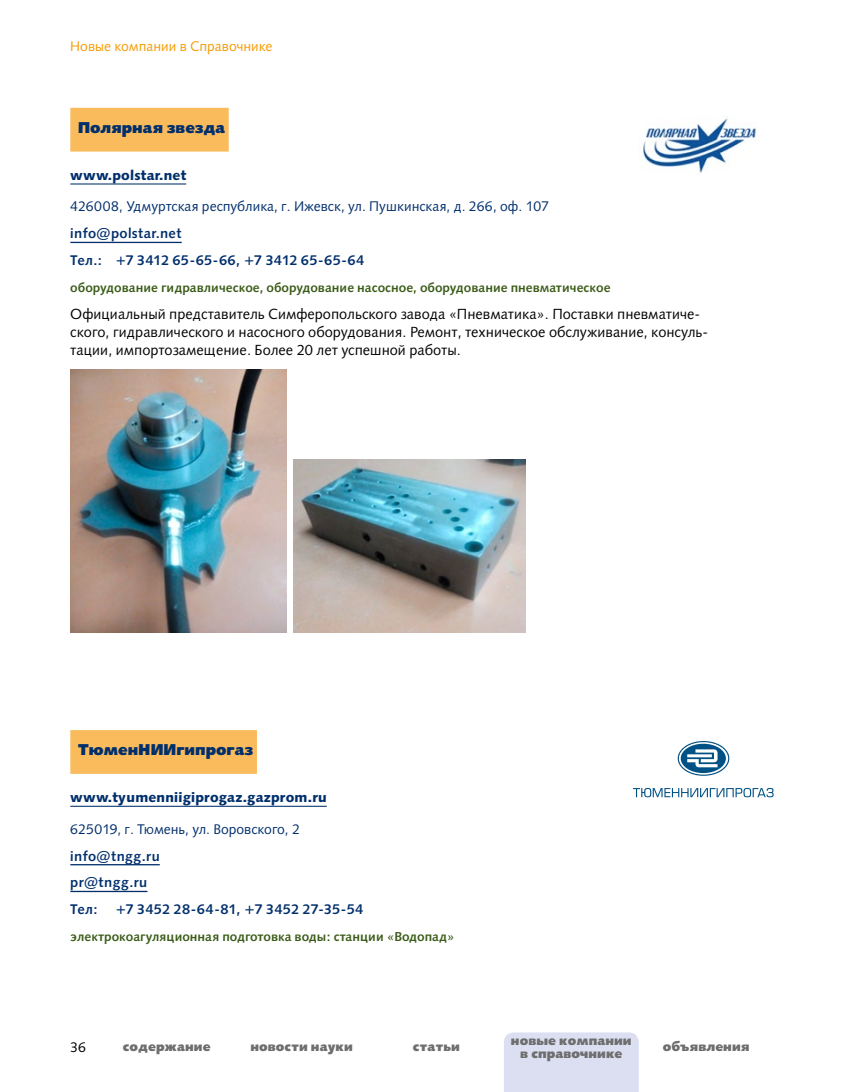
<style>
.page{position:relative;width:844px;height:1092px;background:#fff}
.page>*{position:absolute;margin:0;border:0;box-sizing:border-box;transform-origin:0 0}
.t1{font:900 15.75px "Humanist 531 BT";color:#002f6c}
.t2{font:14.7px/17.7px "Humanist 531 BT";color:#000}
.t3{font:700 14px/26.8px "Humanist 531 BT";letter-spacing:.025em;color:#002f6c}
.t4{font:14px "Humanist 531 BT";color:#002f6c}
.t5{font:900 14px "Humanist 531 BT";letter-spacing:.015em;color:#002f6c}
.t6{font:14px "Humanist 531 BT";color:#f59b00}
.t7{font:14px "Humanist 531 BT";color:#000}
.t8{font:700 12.95px "Humanist 531 BT";color:#3a5b17}
.t9{font:900 12.95px/12.2px "Humanist 531 BT";letter-spacing:.005em;color:#6e6e6e;text-align:center}
</style>
<div class="page">
<div style="left:504px;top:1032px;width:134px;height:59px;background:#dbdff1"></div>
<div style="left:70px;top:108px;width:159px;height:43px;background:#fabb5c"></div>
<hr style="left:70px;top:183px;width:116px;height:1px;background:#002f6c">
<hr style="left:70px;top:242px;width:112px;height:1px;background:#002f6c">
<div style="left:70px;top:730px;width:187px;height:43px;background:#fabb5c"></div>
<hr style="left:70px;top:805px;width:257px;height:1px;background:#002f6c">
<hr style="left:70px;top:864px;width:90px;height:1px;background:#002f6c">
<hr style="left:70px;top:890px;width:77px;height:2px;background:#002f6c">
<img style="left:642px;top:116px;width:114px;height:57px">
<img style="left:70px;top:369px;width:216px;height:263px">
<img style="left:294px;top:459px;width:231px;height:173px">
<svg style="left:677px;top:741px;width:52px;height:34px"></svg>
<svg style="left:633px;top:788px;width:140px;height:9px"></svg>
<p class="t6" style="left:70px;top:37px;width:204px">Новые компании в Справочнике</p>
<p class="t1" style="left:78px;top:117px;width:148px">Полярная звезда</p>
<p class="t5" style="left:70px;top:166px;width:117px">www.polstar.net</p>
<p class="t4" style="left:70px;top:197px;width:480px">426008, Удмуртская республика, г. Ижевск, ул. Пушкинская, д. 266, оф. 107</p>
<p class="t3" style="left:70px;top:220px;width:295px">info@polstar.net<br>Тел.: +7 3412 65-65-66, +7 3412 65-65-64</p>
<p class="t8" style="left:70px;top:279px;width:541px">оборудование гидравлическое, оборудование насосное, оборудование пневматическое</p>
<p class="t2" style="left:70px;top:305px;width:639px">Официальный представитель Симферопольского завода «Пневматика». Поставки пневматиче&shy;ского, гидравлического и насосного оборудования. Ремонт, техническое обслуживание, консуль&shy;тации, импортозамещение. Более 20 лет успешной работы.</p>
<p class="t1" style="left:78px;top:739px;width:176px">ТюменНИИгипрогаз</p>
<p class="t5" style="left:70px;top:787px;width:258px">www.tyumenniigiprogaz.gazprom.ru</p>
<p class="t4" style="left:70px;top:819px;width:231px">625019, г. Тюмень, ул. Воровского, 2</p>
<p class="t3" style="left:70px;top:842px;width:294px">info@tngg.ru<br>pr@tngg.ru<br>Тел: +7 3452 28-64-81, +7 3452 27-35-54</p>
<p class="t8" style="left:70px;top:927px;width:386px">электрокоагуляционная подготовка воды: cтанции «Водопад»</p>
<p class="t7" style="left:70px;top:1037px;width:17px">36</p>
<p class="t9" style="left:123px;top:1041px;width:89px">содержание</p>
<p class="t9" style="left:250px;top:1041px;width:104px">новости науки</p>
<p class="t9" style="left:413px;top:1041px;width:48px">статьи</p>
<p class="t9" style="left:511px;top:1035px;width:122px">новые компании в справочнике</p>
<p class="t9" style="left:662px;top:1041px;width:88px">объявления</p>
</div>
